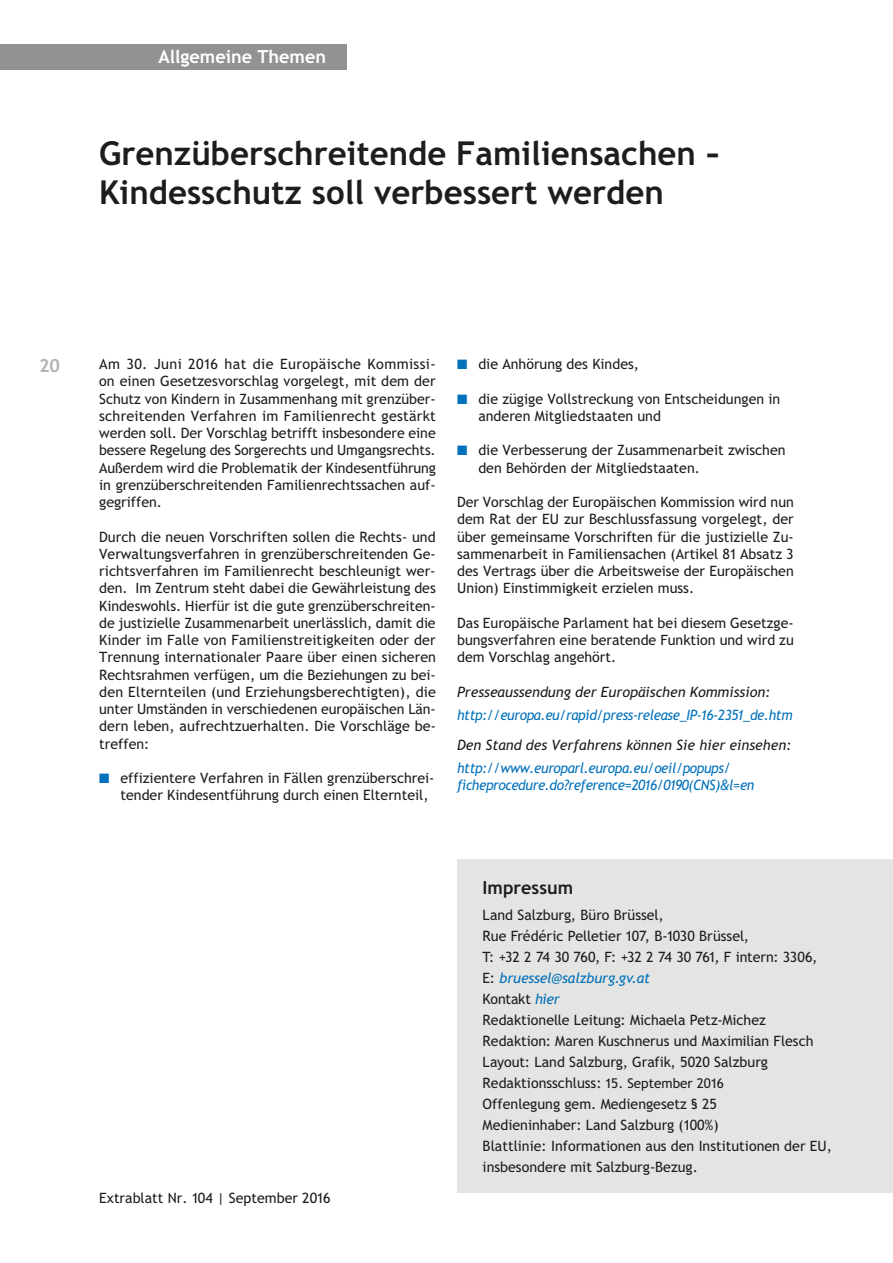
<style>
.page{position:relative;width:893px;height:1263px;background:#fff}
.page>*{position:absolute;margin:0;border:0;box-sizing:border-box;transform-origin:0 0}
.t1{font:700 33px/39.6px "Trebuchet SBG2";color:#1d1d1b}
.t2{font:700 18px "Trebuchet SBG2";color:#fff}
.t3{font:700 18px "Trebuchet SBG2";color:#1d1d1b}
.t4{font:700 18px "Trebuchet SBG2";color:#b2b2b2}
.t5{font:14.25px/17.2px "Trebuchet SBG2";color:#1d1d1b;text-align:justify}
.t6{font:italic 14.25px/17.1px "Trebuchet SBG2";letter-spacing:-.025em;color:#0071bb;scale:.95 1}
.t7{font:italic 14.25px "Trebuchet SBG2";color:#1d1d1b}
.s1{color:#0071bb}
.s2{font-style:italic;color:#0071bb}
.s3{font-size:13.5px}
</style>
<div class="page">
<div style="left:0;top:44px;width:347px;height:25px;background:#939292"></div>
<div style="left:457px;top:860px;width:436px;height:333px;background:#e4e4e3"></div>
<p class="t2" style="left:159px;top:46px;width:169px">Allgemeine Themen</p>
<h1 class="t1" style="left:99px;top:133px;width:621px">Grenzüberschreitende Familiensachen –<br>Kindesschutz soll verbessert werden</h1>
<p class="t4" style="left:39px;top:354px;width:23px">20</p>
<p class="t5" style="left:99px;top:356px;width:338px">Am 30. Juni 2016 hat die Europäische Kommissi&shy;on einen Gesetzesvorschlag vorgelegt, mit dem der Schutz von Kindern in Zusammenhang mit grenzüber&shy;schreitenden Verfahren im Familienrecht gestärkt werden soll. Der Vorschlag betrifft insbesondere eine bessere Regelung des Sorgerechts und Umgangsrechts.<br>Außerdem wird die Problematik der Kindesentführung in grenzüberschreitenden Familienrechtssachen auf&shy;gegriffen.</p>
<p class="t5" style="left:99px;top:528px;width:338px">Durch die neuen Vorschriften sollen die Rechts- und Verwaltungsverfahren in grenzüberschreitenden Ge&shy;richtsverfahren im Familienrecht beschleunigt wer&shy;den. Im Zentrum steht dabei die Gewährleistung des Kindeswohls. Hierfür ist die gute grenzüberschreiten&shy;de justizielle Zusammenarbeit unerlässlich, damit die Kinder im Falle von Familienstreitigkeiten oder der Trennung internationaler Paare über einen sicheren Rechtsrahmen verfügen, um die Beziehungen zu bei&shy;den Elternteilen (und Erziehungsberechtigten), die unter Umständen in verschiedenen europäischen Län&shy;dern leben, aufrechtzuerhalten. Die Vorschläge be&shy;treffen:</p>
<p class="t5" style="left:120px;top:770px;width:315px;text-indent:-21px"><span class="s1">■</span> effizientere Verfahren in Fällen grenzüberschrei&shy;tender Kindesentführung durch einen Elternteil,</p>
<p class="t5" style="left:457px;top:356px;width:183px"><span class="s1">■</span> die Anhörung des Kindes,</p>
<p class="t5" style="left:478px;top:390px;width:303px;text-indent:-21px"><span class="s1">■</span> die zügige Vollstreckung von Entscheidungen in anderen Mitgliedstaaten und</p>
<p class="t5" style="left:478px;top:442px;width:309px;text-indent:-21px"><span class="s1">■</span> die Verbesserung der Zusammenarbeit zwischen den Behörden der Mitgliedstaaten.</p>
<p class="t5" style="left:457px;top:494px;width:338px">Der Vorschlag der Europäischen Kommission wird nun dem Rat der EU zur Beschlussfassung vorgelegt, der über gemeinsame Vorschriften für die justizielle Zu&shy;sammenarbeit in Familiensachen (Artikel 81 Absatz 3 des Vertrags über die Arbeitsweise der Europäischen Union) Einstimmigkeit erzielen muss.</p>
<p class="t5" style="left:457px;top:614px;width:338px">Das Europäische Parlament hat bei diesem Gesetzge&shy;bungsverfahren eine beratende Funktion und wird zu dem Vorschlag angehört.</p>
<p class="t7" style="left:457px;top:683px;width:315px">Presseaussendung der Europäischen Kommission:</p>
<p class="t6" style="left:457px;top:706px;width:355px">http://europa.eu/rapid/press-release_IP-16-2351_de.htm</p>
<p class="t7" style="left:457px;top:736px;width:336px">Den Stand des Verfahrens können Sie hier einsehen:</p>
<p class="t6" style="left:457px;top:760px;width:314px">http://www.europarl.europa.eu/oeil/popups/ ficheprocedure.do?reference=2016/0190(CNS)&amp;l=en</p>
<p class="t5" style="left:99px;top:1190px;width:233px">Extrablatt Nr. 104 | September 2016</p>
<p class="t3" style="left:483px;top:876px;width:92px">Impressum</p>
<p class="t5" style="left:483px;top:904px;width:351px;line-height:21px;text-align:left">Land Salzburg, Büro Brüssel,<br>Rue Frédéric Pelletier 107, B-1030 Brüssel,<br>T: +32 2 74 30 760, F: +32 2 74 30 761, F intern: 3306, E: <span class="s2">bruessel@salzburg.gv.at<br></span>Kontakt <span class="s2">hier<br></span>Redaktionelle Leitung: Michaela Petz-Michez Redaktion: Maren Kuschnerus und Maximilian Flesch Layout: Land Salzburg, Grafik, 5020 Salzburg Redaktionsschluss: <span class="s3">15. September 2016<br></span>Offenlegung gem. Mediengesetz § 25<br>Medieninhaber: Land Salzburg (100%)<br>Blattlinie: Informationen aus den Institutionen der EU, insbesondere mit Salzburg-Bezug.</p>
</div>
